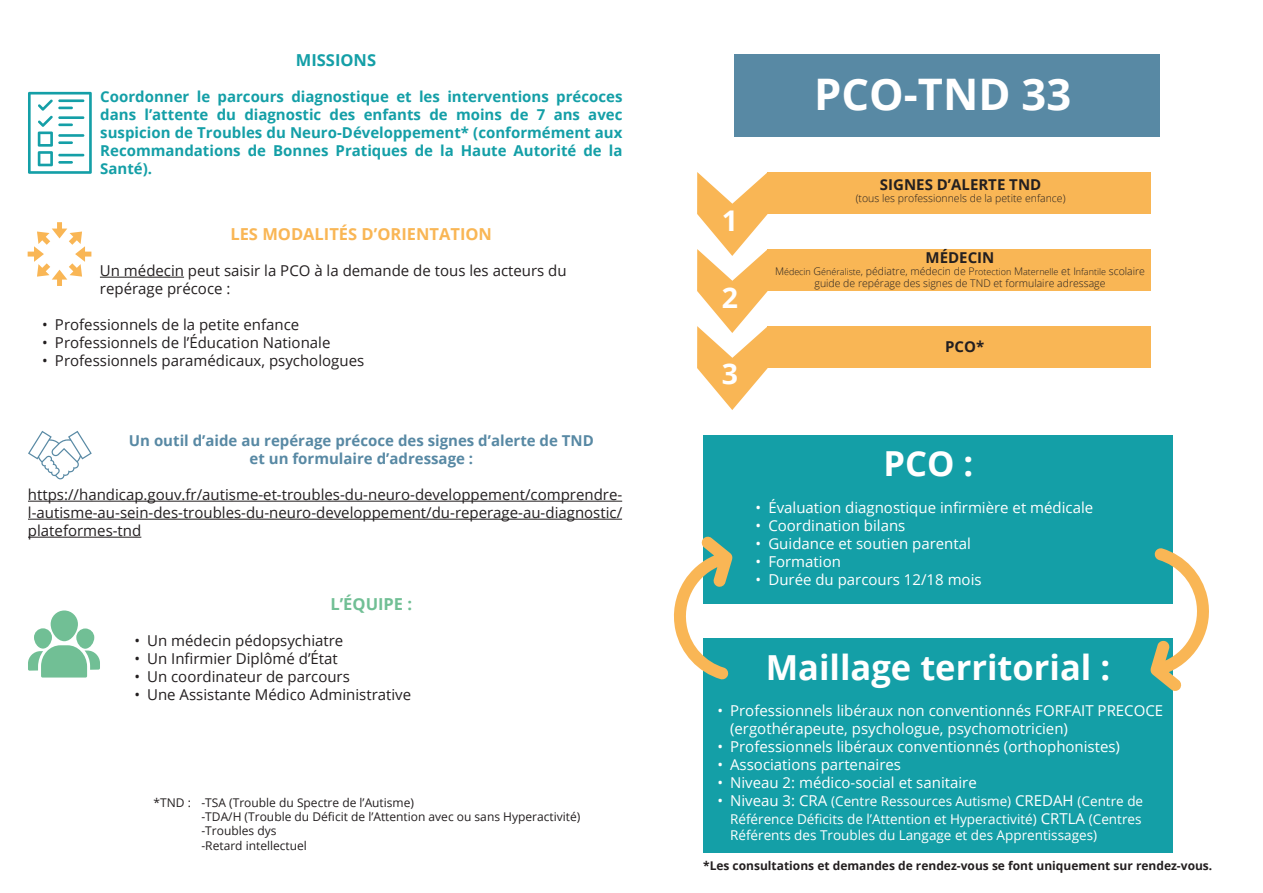
<style>
.page{position:relative;width:1263px;height:893px;background:#fff}
.page>*{position:absolute;margin:0;border:0;box-sizing:border-box;transform-origin:0 0}
.t1{font:700 43.5px "Open Sans";color:#fff}
.t2{font:700 34.5px "Open Sans";color:#fff}
.t3{font:700 28.5px "Open Sans";color:#fff}
.t4{font:700 16.5px "Open Sans";color:#f9b655}
.t5{font:700 16.5px "Open Sans";color:#71bf95}
.t6{font:700 16.5px "Open Sans";color:#149fa7}
.t7{font:15px/18px "Open Sans";color:#231f20}
.t8{font:15px/18px "Open Sans";color:#fff}
.t9{font:700 15px/18px "Open Sans";color:#149fa7;text-align:justify}
.t10{font:700 15px "Open Sans";color:#5889a4}
.t11{font:700 15px "Open Sans";color:#231f20}
.t12{font:13.5px/18px "Open Sans";color:#fff;text-align:right}
.t13{font:12px "Open Sans";color:#231f20}
.t14{font:700 12px "Open Sans";color:#231f20}
.t15{font:300 10.5px "Open Sans";color:#231f20}
.t16{font:300 9px "Open Sans";color:#231f20}
.s1{font-size:10.5px}
.s2{font-size:15px}
</style>
<div class="page">
<hr style="left:100px;top:277px;width:84px;height:1px;background:#231f20">
<hr style="left:28px;top:501px;width:594px;height:1px;background:#231f20">
<hr style="left:28px;top:519px;width:594px;height:1px;background:#231f20">
<hr style="left:28px;top:537px;width:113px;height:1px;background:#231f20">
<div style="left:734px;top:54px;width:425px;height:83px;background:#5889a4"></div>
<svg style="left:28px;top:431px;width:64px;height:49px"></svg>
<svg style="left:28px;top:92px;width:64px;height:82px"></svg>
<svg style="left:28px;top:222px;width:63px;height:64px"></svg>
<div style="left:703px;top:436px;width:470px;height:168px;background:#149fa7"></div>
<div style="left:703px;top:638px;width:470px;height:215px;background:#149fa7"></div>
<svg style="left:1150px;top:548px;width:59px;height:143px"></svg>
<svg style="left:674px;top:536px;width:58px;height:144px"></svg>
<div style="left:34px;top:628px;width:18px;height:21px;background:#71bf95;border-radius:9px"></div>
<div style="left:51px;top:610px;width:27px;height:31px;background:#71bf95;border-radius:14px"></div>
<div style="left:76px;top:628px;width:18px;height:21px;background:#71bf95;border-radius:9px"></div>
<svg style="left:28px;top:645px;width:72px;height:32px"></svg>
<svg style="left:697px;top:172px;width:71px;height:238px"></svg>
<div style="left:767px;top:172px;width:383px;height:42px;background:#f9b655"></div>
<div style="left:767px;top:249px;width:383px;height:42px;background:#f9b655"></div>
<div style="left:767px;top:326px;width:383px;height:42px;background:#f9b655"></div>
<p class="t6" style="left:296px;top:48px;width:82px">MISSIONS</p>
<p class="t9" style="left:100px;top:87px;width:524px">Coordonner le parcours diagnostique et les interventions précoces dans l’attente du diagnostic des enfants de moins de 7 ans avec suspicion de Troubles du Neuro-Développement* (conformément aux Recommandations de Bonnes Pratiques de la Haute Autorité de la Santé).</p>
<p class="t4" style="left:230px;top:222px;width:263px">LES MODALITÉS D’ORIENTATION</p>
<p class="t7" style="left:100px;top:261px;width:468px">Un médecin peut saisir la PCO à la demande de tous les acteurs du repérage précoce :</p>
<p class="t7" style="left:42px;top:315px;width:258px">• Professionnels de la petite enfance</p>
<p class="t7" style="left:42px;top:333px;width:290px">• Professionnels de l’Éducation Nationale</p>
<p class="t7" style="left:42px;top:351px;width:323px">• Professionnels paramédicaux, psychologues</p>
<p class="t10" style="left:129px;top:430px;width:466px">Un outil d’aide au repérage précoce des signes d’alerte de TND</p>
<p class="t10" style="left:250px;top:448px;width:225px">et un formulaire d’adressage :</p>
<p class="t7" style="left:28px;top:485px;width:596px;text-align:justify">https://handicap.gouv.fr/autisme-et-troubles-du-neuro-developpement/comprendre&shy;l-autisme-au-sein-des-troubles-du-neuro-developpement/du-reperage-au-diagnostic/ plateformes-tnd</p>
<p class="t5" style="left:330px;top:592px;width:83px">L’ÉQUIPE :</p>
<p class="t7" style="left:134px;top:631px;width:210px">• Un médecin pédopsychiatre</p>
<p class="t7" style="left:134px;top:649px;width:205px">• Un Infirmier Diplômé d’État</p>
<p class="t7" style="left:134px;top:667px;width:217px">• Un coordinateur de parcours</p>
<p class="t7" style="left:134px;top:685px;width:278px">• Une Assistante Médico Administrative</p>
<p class="t13" style="left:154px;top:794px;width:262px">*TND : -TSA (Trouble du Spectre de l’Autisme)</p>
<p class="t13" style="left:201px;top:808px;width:380px">-TDA/H (Trouble du Déficit de l’Attention avec ou sans Hyperactivité)</p>
<p class="t13" style="left:201px;top:823px;width:77px">-Troubles dys</p>
<p class="t13" style="left:201px;top:837px;width:107px">-Retard intellectuel</p>
<p class="t1" style="left:814px;top:64px;width:258px">PCO-TND 33</p>
<p class="t3" style="left:722px;top:201px;width:18px">1</p>
<p class="t3" style="left:722px;top:277px;width:18px">2</p>
<p class="t3" style="left:722px;top:354px;width:18px">3</p>
<p class="t11" style="left:880px;top:174px;width:163px">SIGNES D’ALERTE TND</p>
<p class="t15" style="left:856px;top:191px;width:211px">(tous les professionnels de la petite enfance)</p>
<p class="t11" style="left:925px;top:247px;width:70px">MÉDECIN</p>
<p class="t16" style="left:775px;top:266px;width:371px"><span class="s1">M</span>édecin <span class="s1">G</span>énéraliste<span class="s1">, pédiatre, médecin de P</span>rotection <span class="s1">M</span>aternelle <span class="s1">et I</span>nfantile <span class="s1">scolaire</span></p>
<p class="t15" style="left:814px;top:276px;width:292px">guide de repérage des signes de TND et formulaire adressage</p>
<p class="t11" style="left:945px;top:336px;width:41px">PCO*</p>
<p class="t2" style="left:883px;top:440px;width:91px">PCO :</p>
<p class="t8" style="left:756px;top:498px;width:339px">• Évaluation diagnostique infirmière et médicale</p>
<p class="t8" style="left:756px;top:516px;width:151px">• Coordination bilans</p>
<p class="t8" style="left:756px;top:534px;width:217px">• Guidance et soutien parental</p>
<p class="t8" style="left:756px;top:552px;width:87px">• Formation</p>
<p class="t8" style="left:756px;top:570px;width:227px">• Durée du parcours 12/18 mois</p>
<p class="t2" style="left:766px;top:643px;width:346px">Maillage territorial :</p>
<p class="t8" style="left:730px;top:701px;width:435px;text-indent:-13px">• Professionnels libéraux non conventionnés FORFAIT PRECOCE (ergothérapeute, psychologue, psychomotricien)</p>
<p class="t8" style="left:717px;top:737px;width:404px">• Professionnels libéraux conventionnés (orthophonistes)</p>
<p class="t8" style="left:717px;top:755px;width:185px">• Associations partenaires</p>
<p class="t8" style="left:717px;top:773px;width:261px">• Niveau 2: médico-social et sanitaire</p>
<p class="t12" style="left:717px;top:791px;width:427px"><span class="s2">• Niveau 3: CRA</span> (Centre Ressources Autisme) <span class="s2">CREDAH</span> (Centre de<br>Référence Déficits de l’Attention et Hyperactivité) <span class="s2">CRTLA</span> (Centres</p>
<p class="t12" style="left:730px;top:825px;width:368px">Référents des Troubles du Langage et des Apprentissages)</p>
<p class="t14" style="left:703px;top:857px;width:511px">*Les consultations et demandes de rendez-vous se font uniquement sur rendez-vous.</p>
</div>
